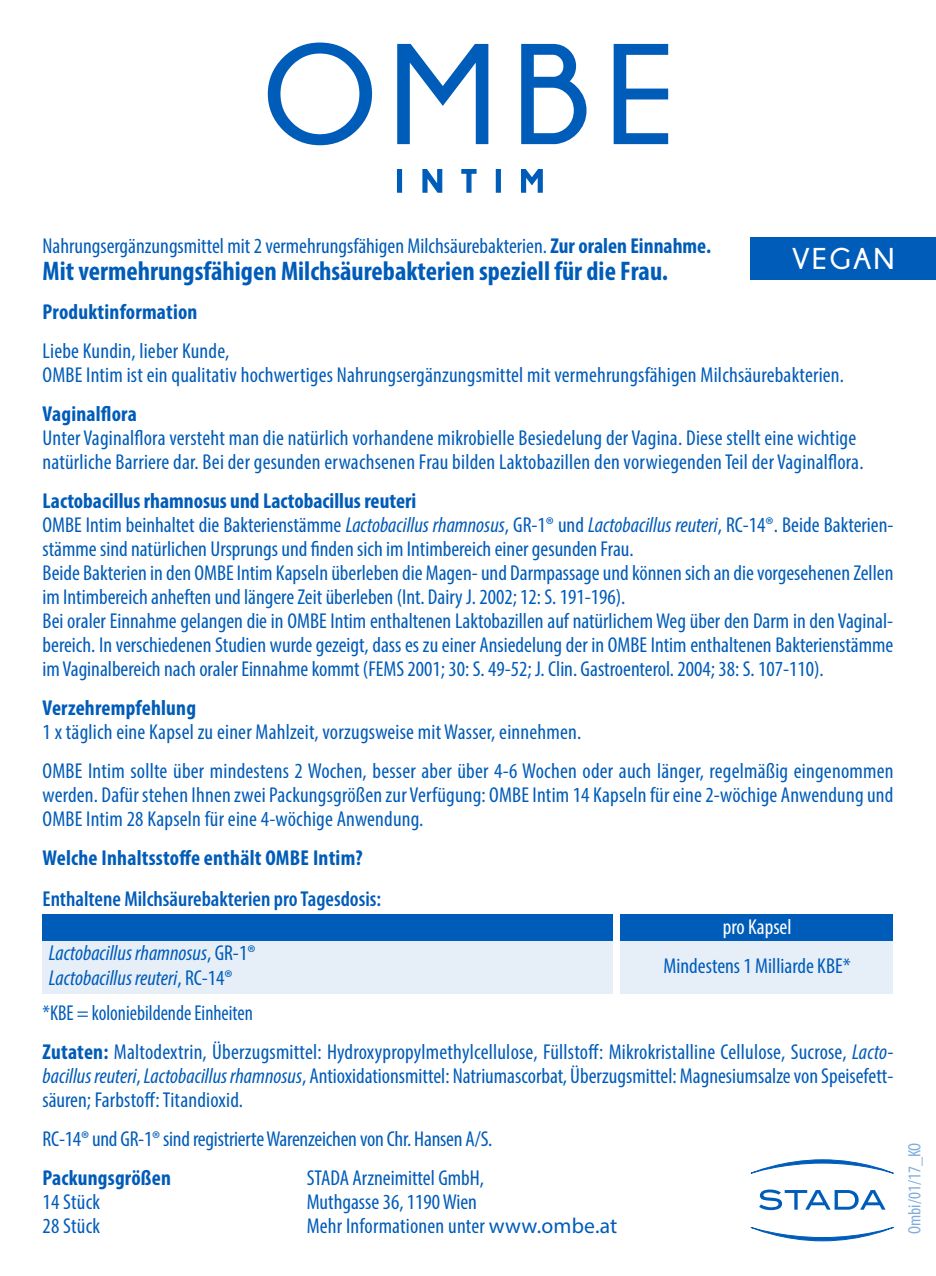
<style>
.page{position:relative;width:936px;height:1276px;background:#fff}
.page>*{position:absolute;margin:0;border:0;box-sizing:border-box;transform-origin:0 0}
.t1{font:700 30px "Champagne&Limousines";letter-spacing:.09em;color:#fff}
.t2{font:700 condensed 27px "Myriad Pro";color:#005cb9}
.t3{font:condensed 21.6px/24px "Myriad Pro";color:#005cb9}
.t4{font:700 condensed 21.6px "Myriad Pro";letter-spacing:.01em;color:#005cb9}
.t5{font:italic condensed 21.6px/25.5px "Myriad Pro";color:#005cb9}
.t6{font:600 condensed 21.6px "Myriad Pro";color:#005cb9}
.t7{font:condensed 21.6px "Myriad Pro";color:#005cb9;scale:.93 1}
.t8{font:condensed 21.6px "Myriad Pro";color:#fff}
.t9{font:condensed 18px "Myriad Pro";color:#005cb9}
.s1{font-weight:700}
.s2{font-style:italic}
.s3{font-style:normal}
.s4{font-stretch:normal}
</style>
<div class="page">
<div style="left:620px;top:914px;width:273px;height:27px;background:#005cb9"></div>
<div style="left:620px;top:941px;width:273px;height:53px;background:#e6eff8"></div>
<div style="left:43px;top:941px;width:569px;height:53px;background:#e6eff8"></div>
<div style="left:43px;top:914px;width:569px;height:27px;background:#005cb9"></div>
<svg style="left:750px;top:1159px;width:143px;height:14px"></svg>
<svg style="left:750px;top:1227px;width:143px;height:14px"></svg>
<svg style="left:759px;top:1189px;width:126px;height:21px"></svg>
<div style="left:751px;top:237px;width:184px;height:43px;background:#005cb9"></div>
<svg style="left:268px;top:43px;width:400px;height:102px"></svg>
<svg style="left:397px;top:169px;width:146px;height:24px"></svg>
<p class="t3" style="left:43px;top:233px;width:670px">Nahrungsergänzungsmittel mit 2 vermehrungsfähigen Milchsäurebakterien. <span class="s1">Zur oralen Einnahme.</span></p>
<p class="t2" style="left:43px;top:254px;width:627px">Mit vermehrungsfähigen Milchsäurebakterien speziell für die Frau.</p>
<p class="t4" style="left:43px;top:298px;width:156px">Produktinformation</p>
<p class="t3" style="left:43px;top:338px;width:803px">Liebe Kundin, lieber Kunde,<br>OMBE Intim ist ein qualitativ hochwertiges Nahrungsergänzungsmittel mit vermehrungsfähigen Milchsäurebakterien.</p>
<p class="t4" style="left:43px;top:400px;width:96px">Vaginalflora</p>
<p class="t3" style="left:43px;top:425px;width:822px">Unter Vaginalflora versteht man die natürlich vorhandene mikrobielle Besiedelung der Vagina. Diese stellt eine wichtige natürliche Barriere dar. Bei der gesunden erwachsenen Frau bilden Laktobazillen den vorwiegenden Teil der Vaginalflora.</p>
<p class="t3" style="left:43px;top:488px;width:852px"><span class="s1">Lactobacillus rhamnosus und Lactobacillus reuteri<br></span>OMBE Intim beinhaltet die Bakterienstämme <span class="s2">Lactobacillus rhamnosus</span>, GR-1® und <span class="s2">Lactobacillus reuteri</span>, RC-14®. Beide Bakterien&shy;stämme sind natürlichen Ursprungs und finden sich im Intimbereich einer gesunden Frau.<br>Beide Bakterien in den OMBE Intim Kapseln überleben die Magen- und Darmpassage und können sich an die vorgesehenen Zellen im Intimbereich anheften und längere Zeit überleben (Int. Dairy J. 2002; 12: S. 191-196).<br>Bei oraler Einnahme gelangen die in OMBE Intim enthaltenen Laktobazillen auf natürlichem Weg über den Darm in den Vaginal&shy;bereich. In verschiedenen Studien wurde gezeigt, dass es zu einer Ansiedelung der in OMBE Intim enthaltenen Bakterienstämme im Vaginalbereich nach oraler Einnahme kommt (FEMS 2001; 30: S. 49-52; J. Clin. Gastroenterol. 2004; 38: S. 107-110).</p>
<p class="t4" style="left:43px;top:694px;width:155px">Verzehrempfehlung</p>
<p class="t3" style="left:43px;top:712px;width:852px;line-height:39px">1 x täglich eine Kapsel zu einer Mahlzeit, vorzugsweise mit Wasser, einnehmen.<br>OMBE Intim sollte über mindestens 2 Wochen, besser aber über 4-6 Wochen oder auch länger, regelmäßig eingenommen</p>
<p class="t3" style="left:43px;top:782px;width:852px">werden. Dafür stehen Ihnen zwei Packungsgrößen zur Verfügung: OMBE Intim 14 Kapseln für eine 2-wöchige Anwendung und<br>OMBE Intim 28 Kapseln für eine 4-wöchige Anwendung.</p>
<p class="t4" style="left:43px;top:844px;width:322px">Welche Inhaltsstoffe enthält OMBE Intim?</p>
<h1 class="t1" style="left:792px;top:242px;width:103px">VEGAN</h1>
<p class="t6" style="left:43px;top:887px;width:340px">Enthaltene Milchsäurebakterien pro Tagesdosis:</p>
<p class="t5" style="left:49px;top:939px;width:208px">Lactobacillus rhamnosus<span class="s3">, GR-1®<br></span>Lactobacillus reuteri<span class="s3">, RC-14®</span></p>
<p class="t7" style="left:43px;top:1000px;width:228px">*KBE = koloniebildende Einheiten</p>
<p class="t8" style="left:722px;top:914px;width:70px">pro Kapsel</p>
<p class="t3" style="left:663px;top:954px;width:189px">Mindestens 1 Milliarde KBE*</p>
<p class="t3" style="left:43px;top:1040px;width:852px;text-align:justify"><span class="s1">Zutaten:</span> Maltodextrin, Überzugsmittel: Hydroxypropylmethylcellulose, Füllstoff: Mikrokristalline Cellulose, Sucrose, <span class="s2">Lacto&shy;bacillus reuteri</span>, <span class="s2">Lactobacillus rhamnosus</span>, Antioxidationsmittel: Natriumascorbat, Überzugsmittel: Magnesiumsalze von Speisefett&shy;säuren; Farbstoff: Titandioxid.</p>
<p class="t3" style="left:43px;top:1127px;width:451px">RC-14® und GR-1® sind registrierte Warenzeichen von Chr. Hansen A/S.</p>
<p class="t4" style="left:43px;top:1164px;width:130px">Packungsgrößen</p>
<p class="t3" style="left:307px;top:1166px;width:179px">STADA Arzneimittel GmbH,</p>
<p class="t3" style="left:43px;top:1190px;width:59px">14 Stück</p>
<p class="t3" style="left:307px;top:1190px;width:172px">Muthgasse 36, 1190 Wien</p>
<p class="t3" style="left:43px;top:1214px;width:59px">28 Stück</p>
<p class="t3" style="left:307px;top:1214px;width:312px">Mehr Informationen unter <span class="s4">www.ombe.at</span></p>
<p class="t9" style="left:903px;top:1234px;width:93px;rotate:-90deg">Ombi/01/17_KO</p>
</div>
